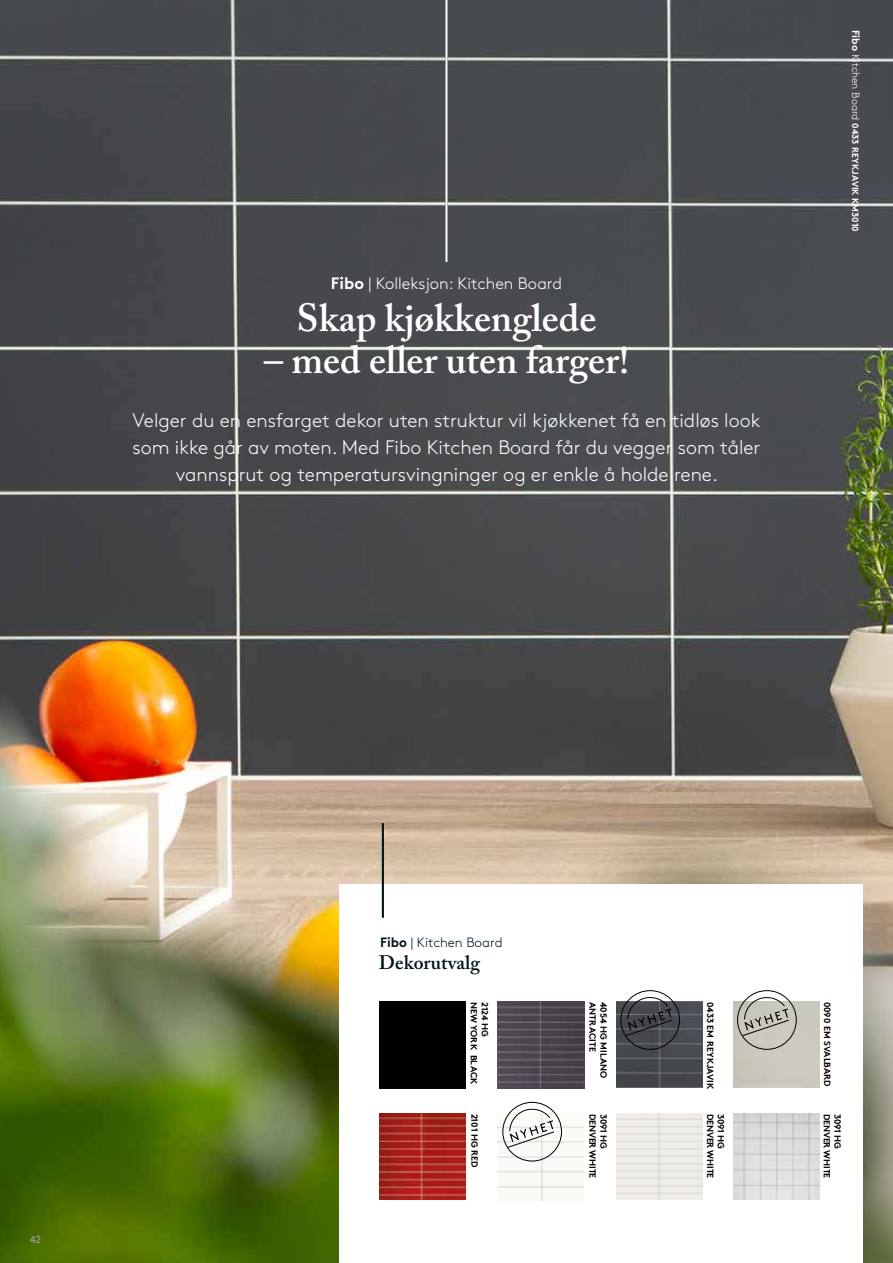
<style>
.page{position:relative;width:893px;height:1263px;background:#fff}
.page>*{position:absolute;margin:0;border:0;box-sizing:border-box;transform-origin:0 0}
.t1{font:600 39px "Adobe Caslon Pro";color:#fff}
.t2{font:300 19.5px/27px "Brown";color:#fff;text-align:center}
.t3{font:600 19.5px "Adobe Caslon Pro";color:#00161f}
.t4{font:300 16.5px "Brown";color:#fff}
.t5{font:300 13.5px "Brown";color:#00161f}
.t6{font:10.5px "Brown";color:#9d9d9c}
.t7{font:700 9px "Brown";letter-spacing:-.01em;color:#000}
.t8{font:700 9px "Brown";color:#fff}
.s1{font-weight:700}
.s2{font-size:10.5px}
.s3{font-weight:300;font-size:10.5px}
</style>
<div class="page">
<img style="left:0;top:0;width:893px;height:1263px">
<div style="left:458px;top:884px;width:404px;height:379px;background:#fff"></div>
<div style="left:339px;top:884px;width:404px;height:379px;background:#fff"></div>
<hr style="left:382px;top:823px;width:2px;height:95px;background:#00161f">
<div style="left:379px;top:1002px;width:86px;height:86px;background:#010101"></div>
<img style="left:379px;top:1113px;width:86px;height:87px">
<img style="left:733px;top:1113px;width:87px;height:87px">
<img style="left:616px;top:1003px;width:86px;height:84px">
<svg style="left:498px;top:1002px;width:86px;height:86px;background:#504951"></svg>
<hr style="left:445px;top:0;width:3px;height:262px;background:#fff">
<svg style="left:737px;top:990px;width:60px;height:60px;background:#bcbab3"></svg>
<svg style="left:620px;top:990px;width:60px;height:60px;background:#5f6164"></svg>
<img style="left:497px;top:1113px;width:87px;height:87px">
<img style="left:616px;top:1113px;width:87px;height:87px">
<svg style="left:502px;top:1102px;width:60px;height:59px"></svg>
<p class="t4" style="left:331px;top:271px;width:233px"><span class="s1">Fibo</span> | Kolleksjon: Kitchen Board</p>
<h1 class="t1" style="left:297px;top:294px;width:301px">Skap kjøkkenglede</h1>
<h1 class="t1" style="left:264px;top:336px;width:367px">– med eller uten farger!</h1>
<p class="t2" style="left:133px;top:405px;width:629px">Velger du en ensfarget dekor uten struktur vil kjøkkenet få en tidløs look som ikke går av moten. Med Fibo Kitchen Board får du vegger som tåler vannsprut og temperatursvingninger og er enkle å holde rene.</p>
<p class="t8" style="left:863px;top:30px;width:204px;rotate:90deg"><span class="s2">Fibo</span> <span class="s3">Kitchen Board</span> 0433 REYKJAVIK KM3010</p>
<p class="t6" style="left:30px;top:1231px;width:13px">42</p>
<p class="t5" style="left:380px;top:932px;width:124px"><span class="s1">Fibo</span> | Kitchen Board</p>
<p class="t3" style="left:379px;top:951px;width:102px">Dekorutvalg</p>
<p class="t7" style="left:481px;top:1002px;width:84px;rotate:90deg">NEW YORK BLACK</p>
<p class="t7" style="left:492px;top:1002px;width:37px;rotate:90deg">2124 HG</p>
<p class="t7" style="left:600px;top:1002px;width:52px;rotate:90deg">ANTRACITE</p>
<p class="t7" style="left:611px;top:1002px;width:78px;rotate:90deg">4054 HG MILANO</p>
<p class="t7" style="left:482px;top:1113px;width:56px;rotate:90deg">2101 HG RED</p>
<p class="t7" style="left:600px;top:1113px;width:66px;rotate:90deg">DENVER WHITE</p>
<p class="t7" style="left:611px;top:1113px;width:36px;rotate:90deg">3091 HG</p>
<p class="t7" style="left:717px;top:1002px;width:89px;rotate:90deg">0433 EM REYKJAVIK</p>
<p class="t7" style="left:718px;top:1113px;width:66px;rotate:90deg">DENVER WHITE</p>
<p class="t7" style="left:728px;top:1113px;width:36px;rotate:90deg">3091 HG</p>
<p class="t7" style="left:835px;top:1002px;width:87px;rotate:90deg">0090 EM SVALBARD</p>
<p class="t7" style="left:834px;top:1113px;width:66px;rotate:90deg">DENVER WHITE</p>
<p class="t7" style="left:845px;top:1113px;width:36px;rotate:90deg">3091 HG</p>
</div>
